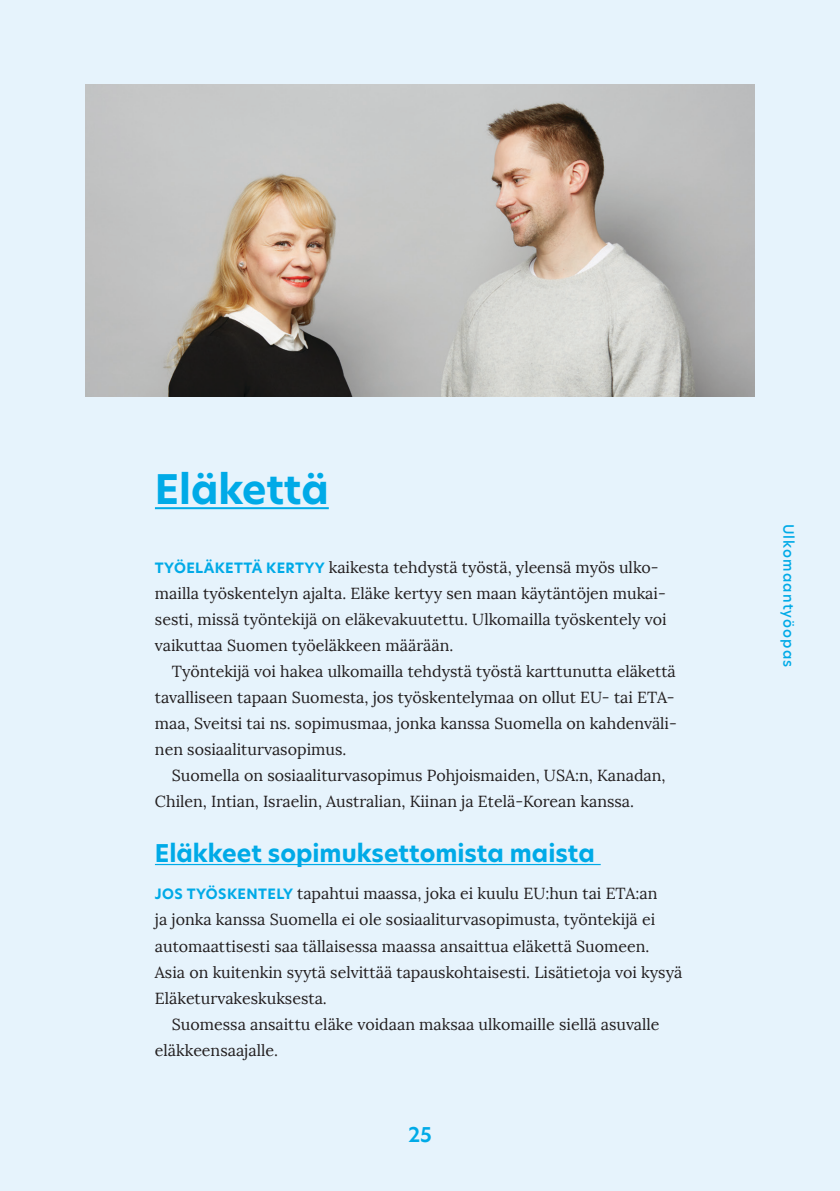
<style>
.page{position:relative;width:840px;height:1191px;background:#fff}
.page>*{position:absolute;margin:0;border:0;box-sizing:border-box;transform-origin:0 0}
.t1{font:700 40px "Hero New";color:#00aae7}
.t2{font:700 24px "Hero New";color:#00aae7}
.t3{font:600 20px "Hero New";color:#00aae7}
.Leipä_-_eka{font:16px/26px "Lora";color:#231f20}
.leipä_-_sisennettty{font:16px/26px "Lora";color:#231f20}
.t4{font:500 14px "Hero New";letter-spacing:.08em;color:#00aae7}
.s1{font-family:"Hero New";font-weight:700;font-size:14px;color:#00aae7}
</style>
<div class="page">
<div style="left:0;top:0;width:839px;height:1191px;background:#e6f3fc"></div>
<hr style="left:155px;top:507px;width:173px;height:2px;background:#00aae7">
<hr style="left:155px;top:864px;width:445px;height:1px;background:#00aae7">
<img style="left:85px;top:84px;width:669px;height:312px">
<h2 class="t1" style="left:155px;top:462px;width:175px">Eläkettä</h2>
<p class="Leipä_-_eka" style="left:155px;top:554px;width:513px"><span class="s1">TYÖELÄKETTÄ KERTYY</span> kaikesta tehdystä työstä, yleensä myös ulko&shy;mailla työskentelyn ajalta. Eläke kertyy sen maan käytäntöjen mukai&shy;sesti, missä työntekijä on eläkevakuutettu. Ulkomailla työskentely voi vaikuttaa Suomen työeläkkeen määrään.</p>
<p class="leipä_-_sisennettty" style="left:155px;top:658px;width:523px;text-indent:17px">Työntekijä voi hakea ulkomailla tehdystä työstä karttunutta eläkettä tavalliseen tapaan Suomesta, jos työskentelymaa on ollut EU- tai ETA&shy;maa, Sveitsi tai ns. sopimusmaa, jonka kanssa Suomella on kahdenväli&shy;nen sosiaaliturvasopimus.</p>
<p class="leipä_-_sisennettty" style="left:155px;top:762px;width:512px;text-indent:17px">Suomella on sosiaaliturvasopimus Pohjoismaiden, USA:n, Kanadan,<br>Chilen, Intian, Israelin, Australian, Kiinan ja Etelä-Korean kanssa.</p>
<p class="t2" style="left:155px;top:837px;width:441px">Eläkkeet sopimuksettomista maista</p>
<p class="Leipä_-_eka" style="left:155px;top:881px;width:528px"><span class="s1">JOS TYÖSKENTELY</span> tapahtui maassa, joka ei kuulu EU:hun tai ETA:an<br>ja jonka kanssa Suomella ei ole sosiaaliturvasopimusta, työntekijä ei automaattisesti saa tällaisessa maassa ansaittua eläkettä Suomeen.<br>Asia on kuitenkin syytä selvittää tapauskohtaisesti. Lisätietoja voi kysyä Eläketurvakeskuksesta.</p>
<p class="leipä_-_sisennettty" style="left:155px;top:1011px;width:506px;text-indent:17px">Suomessa ansaittu eläke voidaan maksaa ulkomaille siellä asuvalle eläkkeensaajalle.</p>
<p class="t3" style="left:408px;top:1120px;width:25px">25</p>
<p class="t4" style="left:797px;top:523px;width:145px;rotate:90deg">Ulkomaantyöopas</p>
</div>
